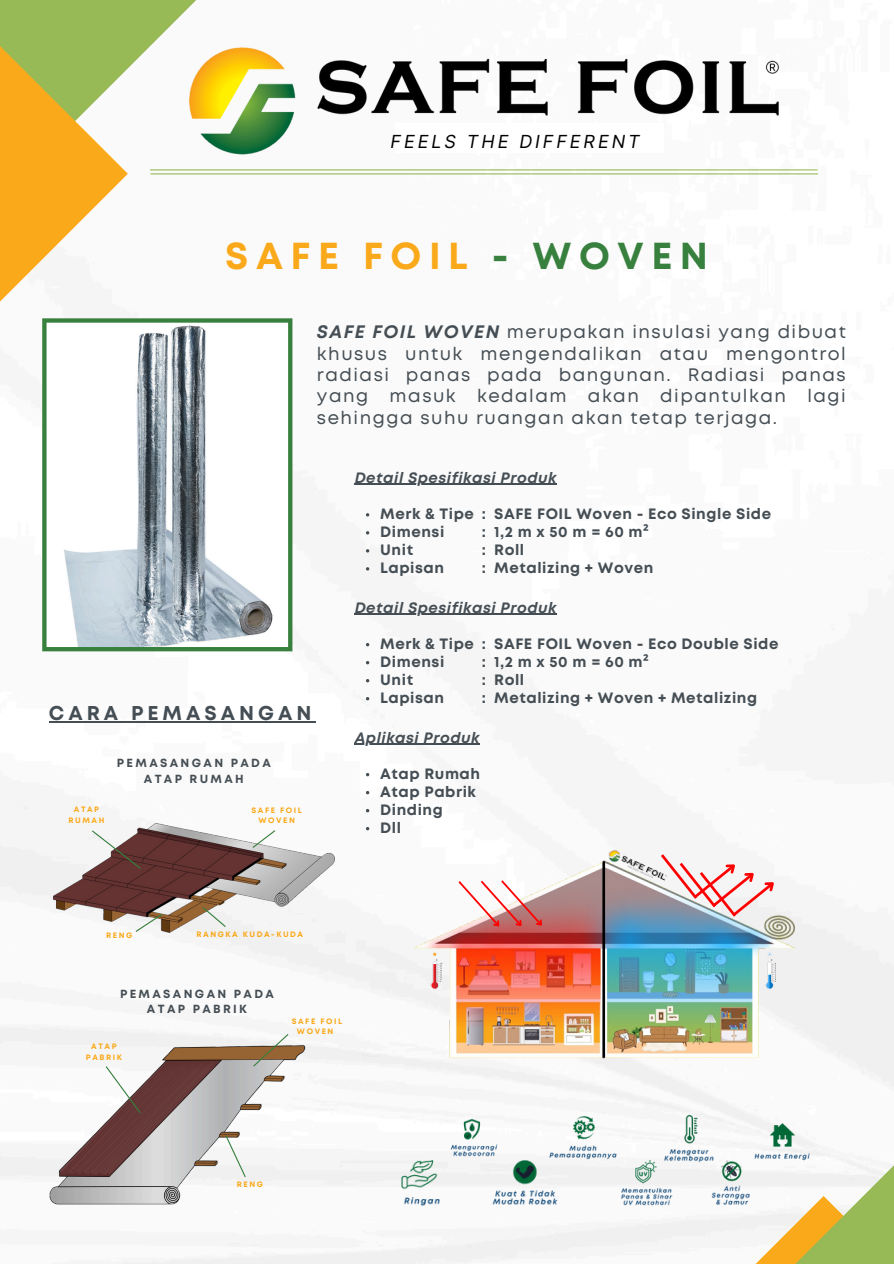
<style>
.page{position:relative;width:894px;height:1264px;background:#fff}
.page>*{position:absolute;margin:0;border:0;box-sizing:border-box;transform-origin:0 0}
.t1{font:700 37.5px "Mont";letter-spacing:.2em;color:#faa91a}
.t2{font:700 19.95px "Mont";letter-spacing:.2em;color:#454e54}
.t3{font:18px/21.3px "Mont";letter-spacing:.085em;color:#454e54;text-align:justify}
.t4{font:italic 18px "Inter";letter-spacing:.16em;color:#000}
.t5{font:700 15px/18px "Mont";letter-spacing:.04em;color:#454e54}
.t6{font:italic 700 15px "Mont";letter-spacing:.04em;color:#454e54}
.t7{font:700 11.7px/15.8px "Mont";letter-spacing:.2em;color:#454e54;text-align:center}
.t8{font:700 7.8px/10.4px "Mont";letter-spacing:.2em;color:#faa91a;text-align:center}
.s1{color:#37803d}
.s2{font-weight:700;font-style:italic}
.s3{font-family:"Noto Sans"}
</style>
<div class="page">
<img style="left:0;top:169px;width:893px;height:1094px">
<img style="left:250px;top:48px;width:529px;height:106px">
<svg style="left:128px;top:0;width:122px;height:318px"></svg>
<svg style="left:0;top:0;width:128px;height:460px"></svg>
<div style="left:558px;top:1195px;width:105px;height:68px;background:#f5f5f5"></div>
<svg style="left:663px;top:1034px;width:230px;height:229px"></svg>
<hr style="left:150px;top:169px;width:667px;height:1px;background:#97ba56">
<hr style="left:150px;top:173px;width:667px;height:1px;background:#97ba56">
<img style="left:749px;top:1123px;width:63px;height:37px">
<img style="left:444px;top:1119px;width:59px;height:38px">
<img style="left:548px;top:1116px;width:69px;height:43px">
<img style="left:658px;top:1115px;width:61px;height:47px">
<img style="left:381px;top:1160px;width:81px;height:46px">
<img style="left:705px;top:1160px;width:52px;height:46px">
<img style="left:616px;top:1160px;width:60px;height:46px">
<img style="left:485px;top:1160px;width:79px;height:46px">
<svg style="left:42px;top:318px;width:250px;height:333px"></svg>
<div style="left:395px;top:123px;width:268px;height:29px;background:#fff"></div>
<img style="left:0;top:1023px;width:360px;height:240px">
<img style="left:54px;top:823px;width:280px;height:109px">
<svg style="left:252px;top:1032px;width:37px;height:35px"></svg>
<svg style="left:104px;top:1064px;width:38px;height:50px"></svg>
<svg style="left:224px;top:1134px;width:23px;height:44px"></svg>
<svg style="left:201px;top:905px;width:26px;height:23px"></svg>
<svg style="left:251px;top:829px;width:25px;height:20px"></svg>
<svg style="left:91px;top:829px;width:51px;height:41px"></svg>
<svg style="left:134px;top:912px;width:29px;height:21px"></svg>
<hr style="left:49px;top:721px;width:266px;height:1px;background:#454e54">
<hr style="left:354px;top:484px;width:203px;height:1px;background:#454e54">
<hr style="left:354px;top:743px;width:126px;height:1px;background:#454e54">
<hr style="left:354px;top:613px;width:203px;height:2px;background:#454e54">
<img style="left:401px;top:856px;width:398px;height:210px">
<svg style="left:431px;top:952px;width:11px;height:37px"></svg>
<svg style="left:765px;top:952px;width:11px;height:37px"></svg>
<svg style="left:456px;top:878px;width:91px;height:53px"></svg>
<svg style="left:658px;top:851px;width:122px;height:68px"></svg>
<img style="left:605px;top:847px;width:64px;height:40px">
<p class="t4" style="left:390px;top:130px;width:250px">FEELS THE DIFFERENT</p>
<p class="t1" style="left:225px;top:241px;width:484px">SAFE FOIL <span class="s1">- WOVEN</span></p>
<p class="t3" style="left:317px;top:322px;width:530px"><span class="s2">SAFE FOIL WOVEN</span> merupakan insulasi yang dibuat khusus untuk mengendalikan atau mengontrol radiasi panas pada bangunan. Radiasi panas yang masuk kedalam akan dipantulkan lagi sehingga suhu ruangan akan tetap terjaga.</p>
<p class="t2" style="left:49px;top:705px;width:264px">CARA PEMASANGAN</p>
<p class="t8" style="left:74px;top:804px;width:27px">ATAP</p>
<p class="t8" style="left:68px;top:815px;width:37px">RUMAH</p>
<p class="t7" style="left:117px;top:756px;width:155px">PEMASANGAN PADA<br>ATAP RUMAH</p>
<p class="t8" style="left:251px;top:805px;width:52px">SAFE FOIL</p>
<p class="t8" style="left:258px;top:815px;width:38px">WOVEN</p>
<h5 class="t6" style="left:354px;top:472px;width:203px">Detail Spesifikasi Produk</h5>
<h5 class="t5" style="left:380px;top:505px;width:95px">Merk &amp; Tipe</h5>
<p class="t5" style="left:380px;top:523px;width:66px">Dimensi</p>
<p class="t5" style="left:380px;top:541px;width:34px">Unit</p>
<p class="t5" style="left:380px;top:559px;width:65px">Lapisan</p>
<p class="t5" style="left:494px;top:505px;width:278px">SAFE FOIL Woven - Eco Single Side<br>1,2mx50m=60m<span class="s3">²<br></span>Roll<br>Metalizing + Woven</p>
<p class="t6" style="left:354px;top:601px;width:203px">Detail Spesifikasi Produk</p>
<p class="t5" style="left:380px;top:635px;width:95px">Merk &amp; Tipe</p>
<p class="t5" style="left:380px;top:653px;width:66px">Dimensi</p>
<p class="t5" style="left:380px;top:671px;width:34px">Unit</p>
<p class="t5" style="left:380px;top:689px;width:65px">Lapisan</p>
<h5 class="t5" style="left:481px;top:505px;width:6px">:</h5>
<h2 class="t5" style="left:481px;top:523px;width:6px">:</h2>
<h5 class="t5" style="left:481px;top:541px;width:6px">:</h5>
<p class="t5" style="left:481px;top:559px;width:6px">:</p>
<p class="t5" style="left:494px;top:635px;width:286px">SAFE FOIL Woven - Eco Double Side<br>1,2mx50m=60m<span class="s3">²<br></span>Roll<br>Metalizing + Woven + Metalizing</p>
<p class="t5" style="left:481px;top:635px;width:6px">:</p>
<p class="t5" style="left:481px;top:653px;width:6px">:</p>
<p class="t5" style="left:481px;top:671px;width:6px">:</p>
<p class="t5" style="left:481px;top:689px;width:6px">:</p>
<p class="t6" style="left:354px;top:731px;width:126px">Aplikasi Produk</p>
<p class="t5" style="left:380px;top:765px;width:101px">Atap Rumah</p>
<p class="t5" style="left:380px;top:783px;width:97px">Atap Pabrik</p>
<p class="t5" style="left:380px;top:801px;width:64px">Dinding</p>
<p class="t5" style="left:380px;top:819px;width:22px">Dll</p>
<p class="t8" style="left:106px;top:930px;width:28px">RENG</p>
<p class="t8" style="left:196px;top:930px;width:108px">RANGKA KUDA-KUDA</p>
<p class="t7" style="left:120px;top:986px;width:155px">PEMASANGAN PADA<br>ATAP PABRIK</p>
<p class="t8" style="left:91px;top:1041px;width:27px">ATAP</p>
<p class="t8" style="left:86px;top:1052px;width:37px">PABRIK</p>
<p class="t8" style="left:292px;top:1016px;width:52px">SAFE FOIL<br>WOVEN</p>
<p class="t8" style="left:236px;top:1179px;width:28px">RENG</p>
</div>
